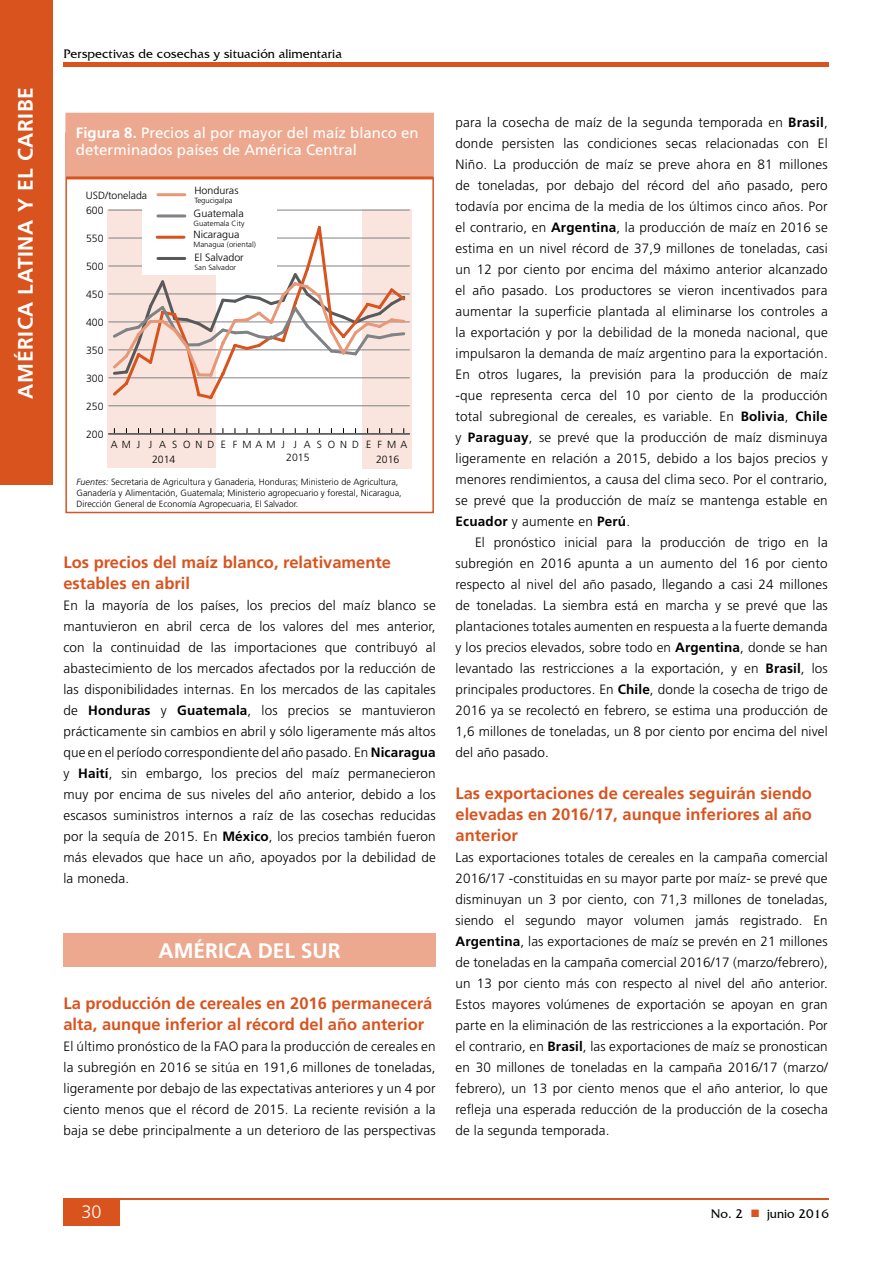
<style>
.page{position:relative;width:893px;height:1263px;background:#fff}
.page>*{position:absolute;margin:0;border:0;box-sizing:border-box;transform-origin:0 0}
.t1{font:700 21px "Frutiger LT Std";letter-spacing:.03em;color:#fff}
.t2{font:700 21px "Frutiger LT Std";color:#fff}
.t3{font:300 18px "Frutiger LT Std";color:#fff}
.t4{font:700 16.5px/21px "Frutiger LT Std";color:#d9531e}
.t5{font:15px/18px "Frutiger LT Std";color:#fff}
.t6{font:300 13.5px/21px "Frutiger LT Std";letter-spacing:.01em;color:#000;text-align:justify}
.t7{font:12.75px "Friz Quadrata IT Cby BT";color:#000}
.t8{font:300 10.5px "Frutiger LT Std";color:#000}
.t9{font:300 10.35px "Frutiger LT Std";letter-spacing:.505em;color:#000}
.t10{font:300 9px/10.8px "Frutiger LT Std";color:#000}
.t11{font:300 7.5px "Frutiger LT Std";color:#000}
.s1{font-weight:700}
.s2{font-style:italic}
.s3{color:#d9531e}
</style>
<div class="page">
<hr style="left:63px;top:1198px;width:766px;height:2px;background:#d9531e">
<div style="left:63px;top:1200px;width:57px;height:26px;background:#d9531e"></div>
<hr style="left:63px;top:63px;width:766px;height:4px;background:#d9531e">
<div style="left:63px;top:933px;width:373px;height:34px;background:#eca98f"></div>
<div style="left:0;top:1px;width:53px;height:484px;background:#d9531e"></div>
<div style="left:363px;top:209px;width:49px;height:259px;background:#f9e5dd"></div>
<div style="left:108px;top:210px;width:108px;height:258px;background:#f9e5dd"></div>
<hr style="left:108px;top:433px;width:302px;height:1px;background:#808285">
<hr style="left:108px;top:405px;width:302px;height:1px;background:#808285">
<hr style="left:108px;top:377px;width:302px;height:1px;background:#808285">
<hr style="left:108px;top:349px;width:302px;height:1px;background:#808285">
<hr style="left:108px;top:321px;width:302px;height:1px;background:#808285">
<hr style="left:108px;top:294px;width:302px;height:1px;background:#808285">
<hr style="left:108px;top:266px;width:302px;height:1px;background:#808285">
<hr style="left:108px;top:238px;width:302px;height:1px;background:#808285">
<hr style="left:108px;top:210px;width:302px;height:1px;background:#808285">
<svg style="left:110px;top:224px;width:298px;height:178px"></svg>
<svg style="left:110px;top:270px;width:298px;height:109px"></svg>
<div style="left:142px;top:180px;width:135px;height:95px;background:#fff"></div>
<hr style="left:158px;top:193px;width:27px;height:3px;background:#e89878">
<hr style="left:158px;top:214px;width:27px;height:3px;background:#808285">
<hr style="left:157px;top:236px;width:27px;height:3px;background:#d9531e">
<hr style="left:158px;top:257px;width:27px;height:3px;background:#58595b">
<div style="left:65px;top:132px;width:369px;height:381px;border:2px solid #d9531e"></div>
<div style="left:66px;top:113px;width:367px;height:63px;background:#eca98f"></div>
<hr style="left:66px;top:176px;width:367px;height:3px;background:#d9531e">
<h1 class="t1" style="left:13px;top:399px;width:313px;rotate:-90deg">AMÉRICA LATINA Y EL CARIBE</h1>
<p class="t7" style="left:63px;top:46px;width:280px">Perspectivas de cosechas y situación alimentaria</p>
<p class="t5" style="left:76px;top:123px;width:344px"><span class="s1">Figura 8.</span> Precios al por mayor del maíz blanco en determinados países de América Central</p>
<p class="t8" style="left:86px;top:189px;width:63px">USD/tonelada</p>
<p class="t5" style="left:77px;top:136px;width:298px"><span class="s1">Figura 4</span>. Precios del maíz en determinados</p>
<p class="t8" style="left:194px;top:184px;width:46px">Honduras</p>
<p class="t11" style="left:194px;top:196px;width:40px">Tegucigalpa</p>
<p class="t8" style="left:194px;top:208px;width:52px">Guatemala</p>
<p class="t11" style="left:194px;top:220px;width:52px">Guatemala City</p>
<p class="t8" style="left:194px;top:252px;width:51px">El Salvador</p>
<p class="t11" style="left:194px;top:263px;width:43px">San Salvador</p>
<p class="t8" style="left:86px;top:204px;width:19px">600</p>
<p class="t8" style="left:194px;top:229px;width:47px">Nicaragua</p>
<p class="t11" style="left:194px;top:240px;width:64px">Managua (oriental)</p>
<p class="t8" style="left:86px;top:232px;width:19px">550</p>
<p class="t8" style="left:86px;top:260px;width:19px">500</p>
<p class="t8" style="left:86px;top:288px;width:19px">450</p>
<p class="t8" style="left:86px;top:316px;width:19px">400</p>
<p class="t8" style="left:86px;top:344px;width:19px">350</p>
<p class="t8" style="left:86px;top:372px;width:19px">300</p>
<p class="t8" style="left:86px;top:400px;width:19px">250</p>
<p class="t8" style="left:86px;top:428px;width:19px">200</p>
<p class="t9" style="left:111px;top:439px;width:298px">AMJ J ASOND J FMAMJ J ASONDJ FMA</p>
<p class="t8" style="left:152px;top:453px;width:25px">2014</p>
<p class="t8" style="left:221px;top:439px;width:7px">E</p>
<p class="t8" style="left:366px;top:439px;width:7px">E</p>
<p class="t8" style="left:286px;top:452px;width:25px">2015</p>
<p class="t8" style="left:376px;top:453px;width:25px">2016</p>
<p class="t10" style="left:77px;top:477px;width:327px"><span class="s2">Fuentes:</span> Secretaria de Agricultura y Ganaderia, Honduras; Ministerio de Agricultura,<br>Ganadería y Alimentación, Guatemala; Ministerio agropecuario y forestal, Nicaragua,<br>Dirección General de Economía Agropecuaria, El Salvador.</p>
<p class="t4" style="left:63px;top:552px;width:329px">Los precios del maíz blanco, relativamente estables en abril</p>
<p class="t6" style="left:63px;top:595px;width:374px">En la mayoría de los países, los precios del maíz blanco se mantuvieron en abril cerca de los valores del mes anterior, con la continuidad de las importaciones que contribuyó al abastecimiento de los mercados afectados por la reducción de las disponibilidades internas. En los mercados de las capitales de <span class="s1">Honduras</span> y <span class="s1">Guatemala</span>, los precios se mantuvieron prácticamente sin cambios en abril y sólo ligeramente más altos que en el período correspondiente del año pasado. En <span class="s1">Nicaragua </span>y <span class="s1">Haití</span>, sin embargo, los precios del maíz permanecieron muy por encima de sus niveles del año anterior, debido a los escasos suministros internos a raíz de las cosechas reducidas por la sequía de 2015. En <span class="s1">México</span>, los precios también fueron más elevados que hace un año, apoyados por la debilidad de la moneda.</p>
<h1 class="t2" style="left:159px;top:938px;width:184px">AMÉRICA DEL SUR</h1>
<p class="t4" style="left:63px;top:993px;width:370px">La producción de cereales en 2016 permanecerá alta, aunque inferior al récord del año anterior</p>
<p class="t6" style="left:63px;top:1036px;width:374px">El último pronóstico de la FAO para la producción de cereales en la subregión en 2016 se sitúa en 191,6 millones de toneladas, ligeramente por debajo de las expectativas anteriores y un 4 por ciento menos que el récord de 2015. La reciente revisión a la baja se debe principalmente a un deterioro de las perspectivas</p>
<p class="t6" style="left:456px;top:112px;width:374px">para la cosecha de maíz de la segunda temporada en <span class="s1">Brasil</span>, donde persisten las condiciones secas relacionadas con El Niño. La producción de maíz se preve ahora en 81 millones de toneladas, por debajo del récord del año pasado, pero todavía por encima de la media de los últimos cinco años. Por el contrario, en <span class="s1">Argentina</span>, la producción de maíz en 2016 se estima en un nivel récord de 37,9 millones de toneladas, casi un 12 por ciento por encima del máximo anterior alcanzado el año pasado. Los productores se vieron incentivados para aumentar la superficie plantada al eliminarse los controles a la exportación y por la debilidad de la moneda nacional, que impulsaron la demanda de maíz argentino para la exportación.<br>En otros lugares, la previsión para la producción de maíz -que representa cerca del 10 por ciento de la producción total subregional de cereales, es variable. En <span class="s1">Bolivia</span>, <span class="s1">Chile </span>y <span class="s1">Paraguay</span>, se prevé que la producción de maíz disminuya ligeramente en relación a 2015, debido a los bajos precios y menores rendimientos, a causa del clima seco. Por el contrario, se prevé que la producción de maíz se mantenga estable en <span class="s1">Ecuador</span> y aumente en <span class="s1">Perú</span>.</p>
<p class="t6" style="left:456px;top:532px;width:374px;text-indent:19px">El pronóstico inicial para la producción de trigo en la subregión en 2016 apunta a un aumento del 16 por ciento respecto al nivel del año pasado, llegando a casi 24 millones de toneladas. La siembra está en marcha y se prevé que las plantaciones totales aumenten en respuesta a la fuerte demanda y los precios elevados, sobre todo en <span class="s1">Argentina</span>, donde se han levantado las restricciones a la exportación, y en <span class="s1">Brasil</span>, los principales productores. En <span class="s1">Chile</span>, donde la cosecha de trigo de 2016 ya se recolectó en febrero, se estima una producción de 1,6 millones de toneladas, un 8 por ciento por encima del nivel del año pasado.</p>
<p class="t4" style="left:456px;top:783px;width:358px;text-align:justify">Las exportaciones de cereales seguirán siendo elevadas en 2016/17, aunque inferiores al año anterior</p>
<p class="t6" style="left:456px;top:847px;width:374px">Las exportaciones totales de cereales en la campaña comercial 2016/17 -constituidas en su mayor parte por maíz- se prevé que disminuyan un 3 por ciento, con 71,3 millones de toneladas, siendo el segundo mayor volumen jamás registrado. En <span class="s1">Argentina</span>, las exportaciones de maíz se prevén en 21 millones de toneladas en la campaña comercial 2016/17 (marzo/febrero), un 13 por ciento más con respecto al nivel del año anterior.<br>Estos mayores volúmenes de exportación se apoyan en gran parte en la eliminación de las restricciones a la exportación. Por el contrario, en <span class="s1">Brasil</span>, las exportaciones de maíz se pronostican en 30 millones de toneladas en la campaña 2016/17 (marzo/ febrero), un 13 por ciento menos que el año anterior, lo que refleja una esperada reducción de la producción de la cosecha de la segunda temporada.</p>
<h2 class="t3" style="left:82px;top:1201px;width:22px">30</h2>
<p class="t7" style="left:711px;top:1205px;width:120px">No. 2 <span class="s3">■</span> junio 2016</p>
</div>
